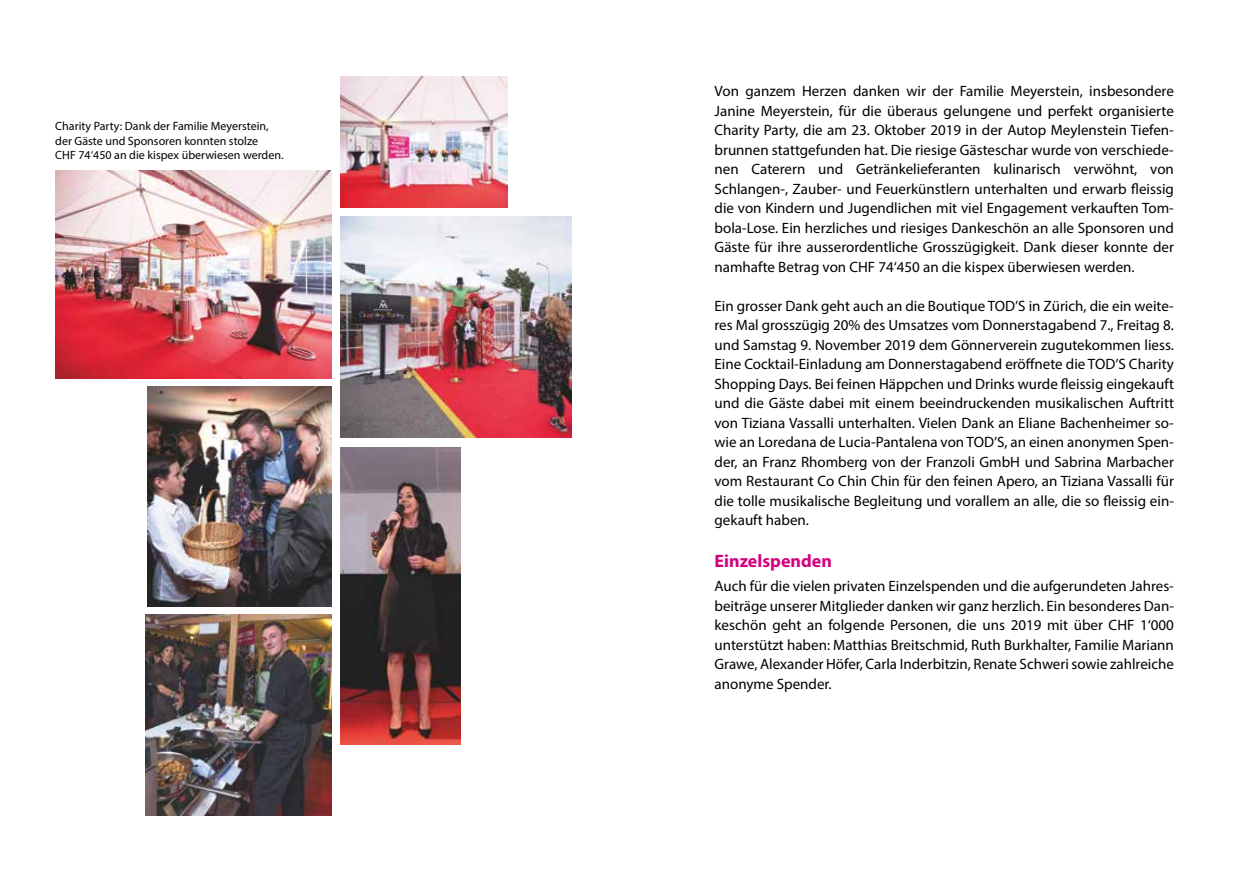
<style>
.page{position:relative;width:1259px;height:893px;background:#fff}
.page>*{position:absolute;margin:0;border:0;box-sizing:border-box;transform-origin:0 0}
.t1{font:700 18px "Myriad Pro";color:#d5007f}
.t2{font:15px/19.5px "Myriad Pro";color:#000;text-align:justify}
.t3{font:12px/14.4px "Myriad Pro";color:#000}
</style>
<div class="page">
<img style="left:55px;top:171px;width:277px;height:207px">
<img style="left:340px;top:217px;width:231px;height:221px">
<img style="left:147px;top:387px;width:185px;height:219px">
<img style="left:340px;top:448px;width:120px;height:297px">
<img style="left:340px;top:77px;width:167px;height:131px">
<img style="left:145px;top:615px;width:187px;height:200px">
<p class="t3" style="left:55px;top:119px;width:230px">Charity Party: Dank der Familie Meyerstein, der Gäste und Sponsoren konnten stolze<br>CHF 74‘450 an die kispex überwiesen werden.</p>
<p class="t2" style="left:714px;top:81px;width:461px">Von ganzem Herzen danken wir der Familie Meyerstein, insbesondere Janine Meyerstein, für die überaus gelungene und perfekt organisierte Charity Party, die am 23. Oktober 2019 in der Autop Meylenstein Tiefen&shy;brunnen stattgefunden hat. Die riesige Gästeschar wurde von verschiede&shy;nen Caterern und Getränkelieferanten kulinarisch verwöhnt, von Schlangen-, Zauber- und Feuerkünstlern unterhalten und erwarb fleissig die von Kindern und Jugendlichen mit viel Engagement verkauften Tom&shy;bola-Lose. Ein herzliches und riesiges Dankeschön an alle Sponsoren und Gäste für ihre ausserordentliche Grosszügigkeit. Dank dieser konnte der namhafte Betrag von CHF 74‘450 an die kispex überwiesen werden.</p>
<p class="t2" style="left:714px;top:296px;width:461px">Ein grosser Dank geht auch an die Boutique TOD’S in Zürich, die ein weite&shy;res Mal grosszügig 20% des Umsatzes vom Donnerstagabend 7., Freitag 8. und Samstag 9. November 2019 dem Gönnerverein zugutekommen liess.<br>Eine Cocktail-Einladung am Donnerstagabend eröffnete die TOD’S Charity Shopping Days. Bei feinen Häppchen und Drinks wurde fleissig eingekauft und die Gäste dabei mit einem beeindruckenden musikalischen Auftritt von Tiziana Vassalli unterhalten. Vielen Dank an Eliane Bachenheimer so&shy;wie an Loredana de Lucia-Pantalena von TOD’S, an einen anonymen Spen&shy;der, an Franz Rhomberg von der Franzoli GmbH und Sabrina Marbacher vom Restaurant Co Chin Chin für den feinen Apero, an Tiziana Vassalli für die tolle musikalische Begleitung und vorallem an alle, die so fleissig ein&shy;gekauft haben.</p>
<p class="t1" style="left:714px;top:549px;width:119px">Einzelspenden</p>
<p class="t2" style="left:714px;top:576px;width:461px">Auch für die vielen privaten Einzelspenden und die aufgerundeten Jahres&shy;beiträge unserer Mitglieder danken wir ganz herzlich. Ein besonderes Dan&shy;keschön geht an folgende Personen, die uns 2019 mit über CHF 1‘000 unterstützt haben: Matthias Breitschmid, Ruth Burkhalter, Familie Mariann Grawe, Alexander Höfer, Carla Inderbitzin, Renate Schweri sowie zahlreiche anonyme Spender.</p>
</div>
